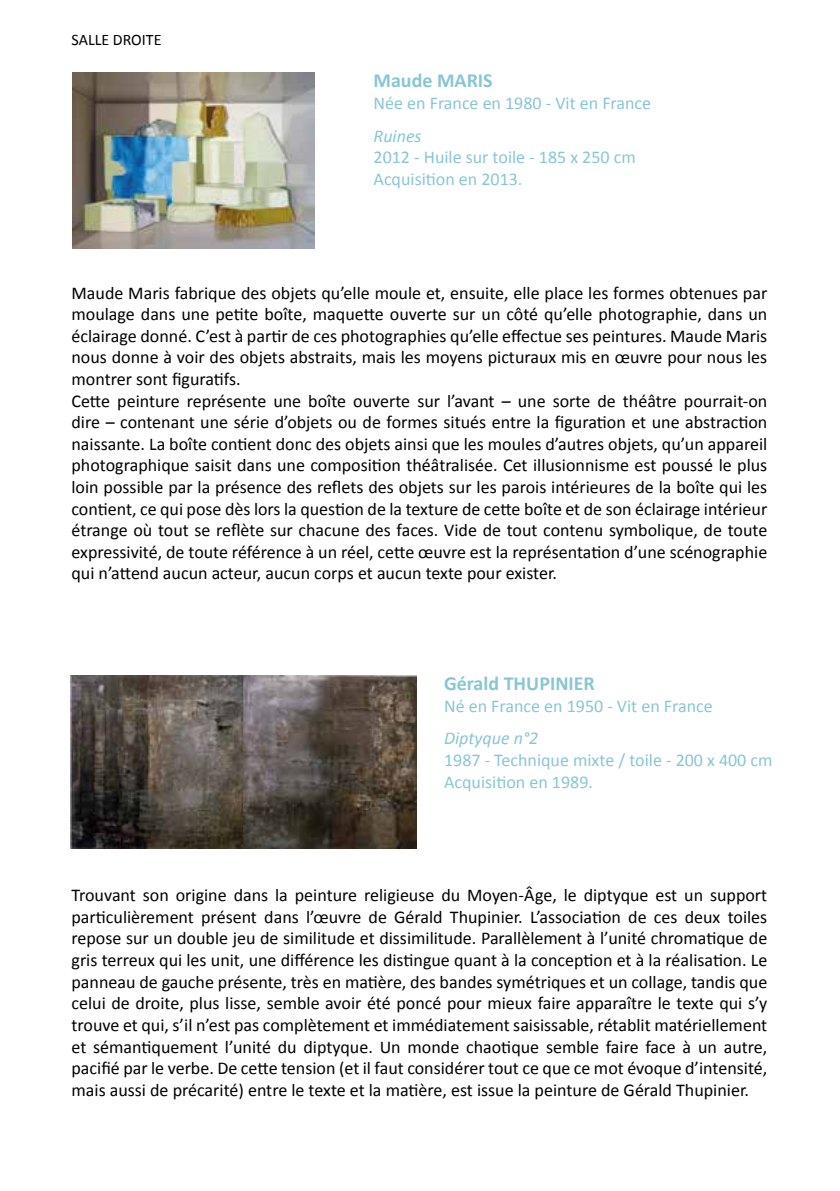
<style>
.page{position:relative;width:840px;height:1191px;background:#fff}
.page>*{position:absolute;margin:0;border:0;box-sizing:border-box;transform-origin:0 0}
.t1{font:700 20px "Calibri";color:#89c6d3}
.t2{font:18px/21.6px "Calibri";color:#000}
.t3{font:18px/21.6px "Calibri";color:#89c6d3}
.t4{font:italic 18px "Calibri";color:#89c6d3}
.t5{font:16px "Calibri";color:#000}
</style>
<div class="page">
<img style="left:72px;top:72px;width:242px;height:177px">
<img style="left:71px;top:675px;width:345px;height:173px">
<p class="t5" style="left:71px;top:29px;width:91px">SALLE DROITE</p>
<p class="t1" style="left:373px;top:68px;width:121px">Maude MARIS</p>
<p class="t3" style="left:373px;top:92px;width:279px">Née en France en 1980 - Vit en France</p>
<p class="t4" style="left:373px;top:123px;width:50px">Ruines</p>
<p class="t3" style="left:373px;top:146px;width:263px">2012 - Huile sur toile - 185 x 250 cm<br>Acquisition en 2013.</p>
<p class="t2" style="left:71px;top:282px;width:697px">Maude Maris fabrique des objets qu’elle moule et, ensuite, elle place les formes obtenues par moulage dans une petite boîte, maquette ouverte sur un côté qu’elle photographie, dans un éclairage donné. C’est à partir de ces photographies qu’elle effectue ses peintures. Maude Maris nous donne à voir des objets abstraits, mais les moyens picturaux mis en œuvre pour nous les montrer sont figuratifs.<br>Cette peinture représente une boîte ouverte sur l’avant – une sorte de théâtre pourrait-on dire – contenant une série d’objets ou de formes situés entre la figuration et une abstraction naissante. La boîte contient donc des objets ainsi que les moules d’autres objets, qu’un appareil photographique saisit dans une composition théâtralisée. Cet illusionnisme est poussé le plus loin possible par la présence des reflets des objets sur les parois intérieures de la boîte qui les contient, ce qui pose dès lors la question de la texture de cette boîte et de son éclairage intérieur étrange où tout se reflète sur chacune des faces. Vide de tout contenu symbolique, de toute expressivité, de toute référence à un réel, cette œuvre est la représentation d’une scénographie qui n’attend aucun acteur, aucun corps et aucun texte pour exister.</p>
<p class="t1" style="left:444px;top:670px;width:152px">Gérald THUPINIER</p>
<p class="t3" style="left:444px;top:695px;width:270px">Né en France en 1950 - Vit en France</p>
<p class="t4" style="left:444px;top:726px;width:96px">Diptyque n°2</p>
<p class="t3" style="left:444px;top:749px;width:330px">1987 - Technique mixte / toile - 200 x 400 cm<br>Acquisition en 1989.</p>
<p class="t2" style="left:71px;top:884px;width:697px;text-align:justify">Trouvant son origine dans la peinture religieuse du Moyen-Âge, le diptyque est un support particulièrement présent dans l’œuvre de Gérald Thupinier. L’association de ces deux toiles repose sur un double jeu de similitude et dissimilitude. Parallèlement à l’unité chromatique de gris terreux qui les unit, une différence les distingue quant à la conception et à la réalisation. Le panneau de gauche présente, très en matière, des bandes symétriques et un collage, tandis que celui de droite, plus lisse, semble avoir été poncé pour mieux faire apparaître le texte qui s’y trouve et qui, s’il n’est pas complètement et immédiatement saisissable, rétablit matériellement et sémantiquement l’unité du diptyque. Un monde chaotique semble faire face à un autre, pacifié par le verbe. De cette tension (et il faut considérer tout ce que ce mot évoque d’intensité, mais aussi de précarité) entre le texte et la matière, est issue la peinture de Gérald Thupinier.</p>
</div>
